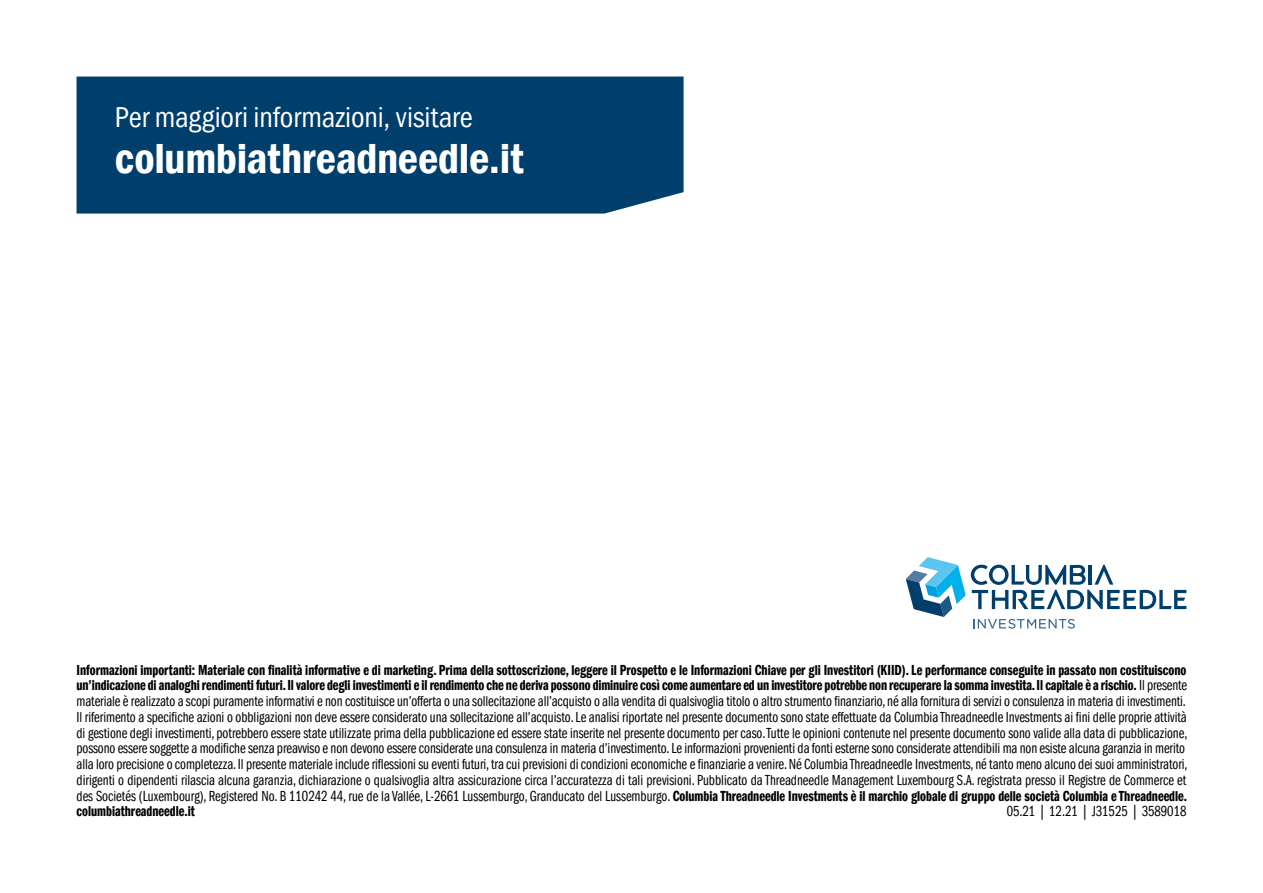
<style>
.page{position:relative;width:1263px;height:893px;background:#fff}
.page>*{position:absolute;margin:0;border:0;box-sizing:border-box;transform-origin:0 0}
.t1{font:44.25px "ITC Frank Gofor Ameriprise Dm Cn";letter-spacing:-.005em;color:#fff}
.t2{font:condensed 29.55px "ITC Frank Gofor Ameriprise";letter-spacing:-.005em;color:#fff}
.t3{font:15px/15.8px "ITC Frank Gofor Ameriprise Bk Cm";letter-spacing:-.005em;color:#000}
.t4{font:15px/15.8px "ITC Frank Gofor Ameriprise Dm Cm";color:#000}
.s1{font-family:"ITC Frank Gofor Ameriprise Bk Cm"}
.s2{font-family:"ITC Frank Gofor Ameriprise Dm Cm"}
</style>
<div class="page">
<div style="left:77px;top:77px;width:607px;height:137px;background:#003e6b"></div>
<svg style="left:906px;top:557px;width:280px;height:72px"></svg>
<h2 class="t2" style="left:115px;top:101px;width:360px">Per maggiori informazioni, visitare</h2>
<h1 class="t1" style="left:115px;top:134px;width:410px">columbiathreadneedle.it</h1>
<p class="t4" style="left:77px;top:662px;width:1112px">Informazioni importanti: Materiale con finalità informative e di marketing. Prima della sottoscrizione, leggere il Prospetto e le Informazioni Chiave per gli Investitori (KIID). Le performance conseguite in passato non costituiscono un’indicazione di analoghi rendimenti futuri. Il valore degli investimenti e il rendimento che ne deriva possono diminuire così come aumentare ed un investitore potrebbe non recuperare la somma investita. Il capitale è a rischio. <span class="s1">Il presente</span></p>
<p class="t3" style="left:77px;top:694px;width:1112px">materiale è realizzato a scopi puramente informativi e non costituisce un’offerta o una sollecitazione all’acquisto o alla vendita di qualsivoglia titolo o altro strumento finanziario, né alla fornitura di servizi o consulenza in materia di investimenti.<br>Il riferimento a specifiche azioni o obbligazioni non deve essere considerato una sollecitazione all’acquisto. Le analisi riportate nel presente documento sono state effettuate da Columbia Threadneedle Investments ai fini delle proprie attività di gestione degli investimenti, potrebbero essere state utilizzate prima della pubblicazione ed essere state inserite nel presente documento per caso. Tutte le opinioni contenute nel presente documento sono valide alla data di pubblicazione, possono essere soggette a modifiche senza preavviso e non devono essere considerate una consulenza in materia d’investimento. Le informazioni provenienti da fonti esterne sono considerate attendibili ma non esiste alcuna garanzia in merito alla loro precisione o completezza. Il presente materiale include riflessioni su eventi futuri, tra cui previsioni di condizioni economiche e finanziarie a venire. Né Columbia Threadneedle Investments, né tanto meno alcuno dei suoi amministratori, dirigenti o dipendenti rilascia alcuna garanzia, dichiarazione o qualsivoglia altra assicurazione circa l’accuratezza di tali previsioni. Pubblicato da Threadneedle Management Luxembourg S.A. registrata presso il Registre de Commerce et des Societés (Luxembourg), Registered No. B 110242 44, rue de la Vallée, L-2661 Lussemburgo, Granducato del Lussemburgo. <span class="s2">Columbia Threadneedle Investments è il marchio globale di gruppo delle società Columbia e Threadneedle.</span></p>
<p class="t4" style="left:77px;top:804px;width:120px">columbiathreadneedle.it</p>
<p class="t3" style="left:1007px;top:804px;width:181px">05.21 | 12.21 | J31525 | 3589018</p>
</div>
